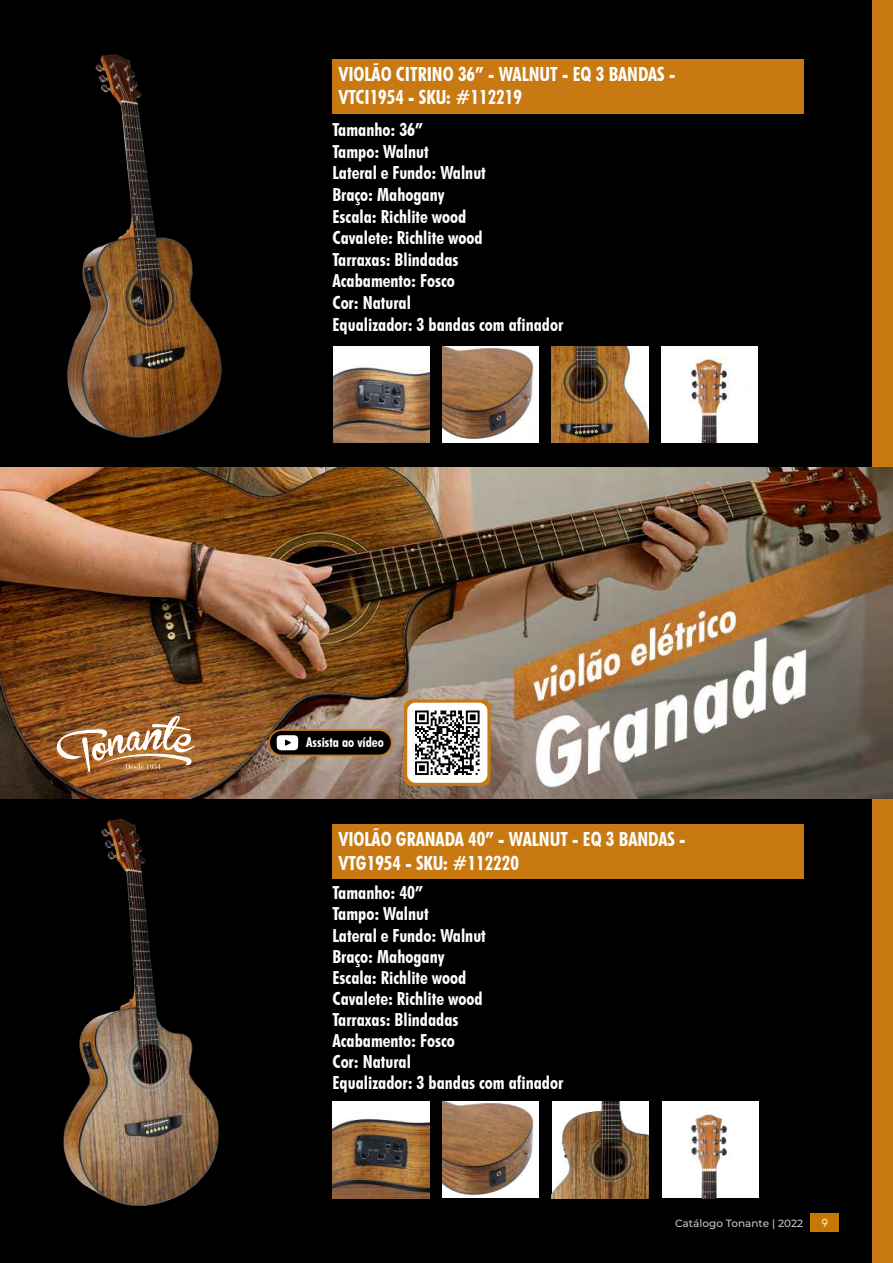
<style>
.page{position:relative;width:893px;height:1263px;background:#000}
.page>*{position:absolute;margin:0;border:0;box-sizing:border-box;transform-origin:0 0}
.t1{font:700 condensed 19.5px/23.4px "Futura BT";color:#fff}
.t2{font:700 condensed 18px/21.6px "Futura BT";color:#fff}
.t3{font:700 condensed 13.65px "Futura BT";color:#fff}
.t4{font:12px "Futura PT";color:#fcfcfc}
.t5{font:500 10.5px "Montserrat";color:#c6c6c6}
</style>
<div class="page">
<div style="left:873px;top:0;width:20px;height:1263px;background:#c87912"></div>
<div style="left:332px;top:59px;width:472px;height:55px;background:#c87912"></div>
<div style="left:332px;top:824px;width:472px;height:55px;background:#c87912"></div>
<img style="left:67px;top:54px;width:155px;height:384px">
<img style="left:333px;top:346px;width:96px;height:96px">
<img style="left:442px;top:346px;width:97px;height:96px">
<img style="left:552px;top:346px;width:96px;height:96px">
<img style="left:661px;top:346px;width:96px;height:96px">
<img style="left:0;top:468px;width:893px;height:330px">
<div style="left:662px;top:1101px;width:97px;height:97px;background:#fff"></div>
<img style="left:332px;top:1101px;width:97px;height:97px">
<img style="left:442px;top:1102px;width:97px;height:96px">
<img style="left:552px;top:1101px;width:97px;height:97px">
<img style="left:690px;top:1114px;width:38px;height:84px">
<img style="left:63px;top:819px;width:156px;height:387px">
<div style="left:810px;top:1213px;width:29px;height:18px;background:#c77800"></div>
<div style="left:404px;top:699px;width:86px;height:87px;border:5px solid #c87912;border-radius:5px"></div>
<svg style="left:407px;top:703px;width:80px;height:80px"></svg>
<img style="left:51px;top:716px;width:144px;height:58px">
<div style="left:269px;top:730px;width:123px;height:25px;background:#000;border-radius:13px"></div>
<div style="left:268px;top:729px;width:124px;height:27px;border:2px solid #c87912;border-radius:13px"></div>
<svg style="left:277px;top:735px;width:21px;height:15px"></svg>
<p class="t1" style="left:339px;top:62px;width:338px">VIOLÃO CITRINO 36” - WALNUT - EQ 3 BANDAS -<br>VTCI1954 - SKU: #112219</p>
<p class="t2" style="left:332px;top:119px;width:232px">Tamanho: 36”<br>Tampo: Walnut<br>Lateral e Fundo: Walnut<br>Braço: Mahogany<br>Escala: Richlite wood<br>Cavalete: Richlite wood<br>Tarraxas: Blindadas<br>Acabamento: Fosco<br>Cor: Natural<br>Equalizador: 3 bandas com afinador</p>
<p class="t3" style="left:306px;top:734px;width:79px">Assista ao vídeo</p>
<p class="t1" style="left:339px;top:827px;width:348px">VIOLÃO GRANADA 40” - WALNUT - EQ 3 BANDAS -<br>VTG1954 - SKU: #112220</p>
<p class="t2" style="left:332px;top:882px;width:232px;line-height:21px">Tamanho: 40”<br>Tampo: Walnut<br>Lateral e Fundo: Walnut<br>Braço: Mahogany<br>Escala: Richlite wood<br>Cavalete: Richlite wood<br>Tarraxas: Blindadas<br>Acabamento: Fosco<br>Cor: Natural<br>Equalizador: 3 bandas com afinador</p>
<p class="t5" style="left:675px;top:1216px;width:129px">Catálogo Tonante | 2022</p>
<p class="t4" style="left:821px;top:1215px;width:8px">9</p>
</div>
